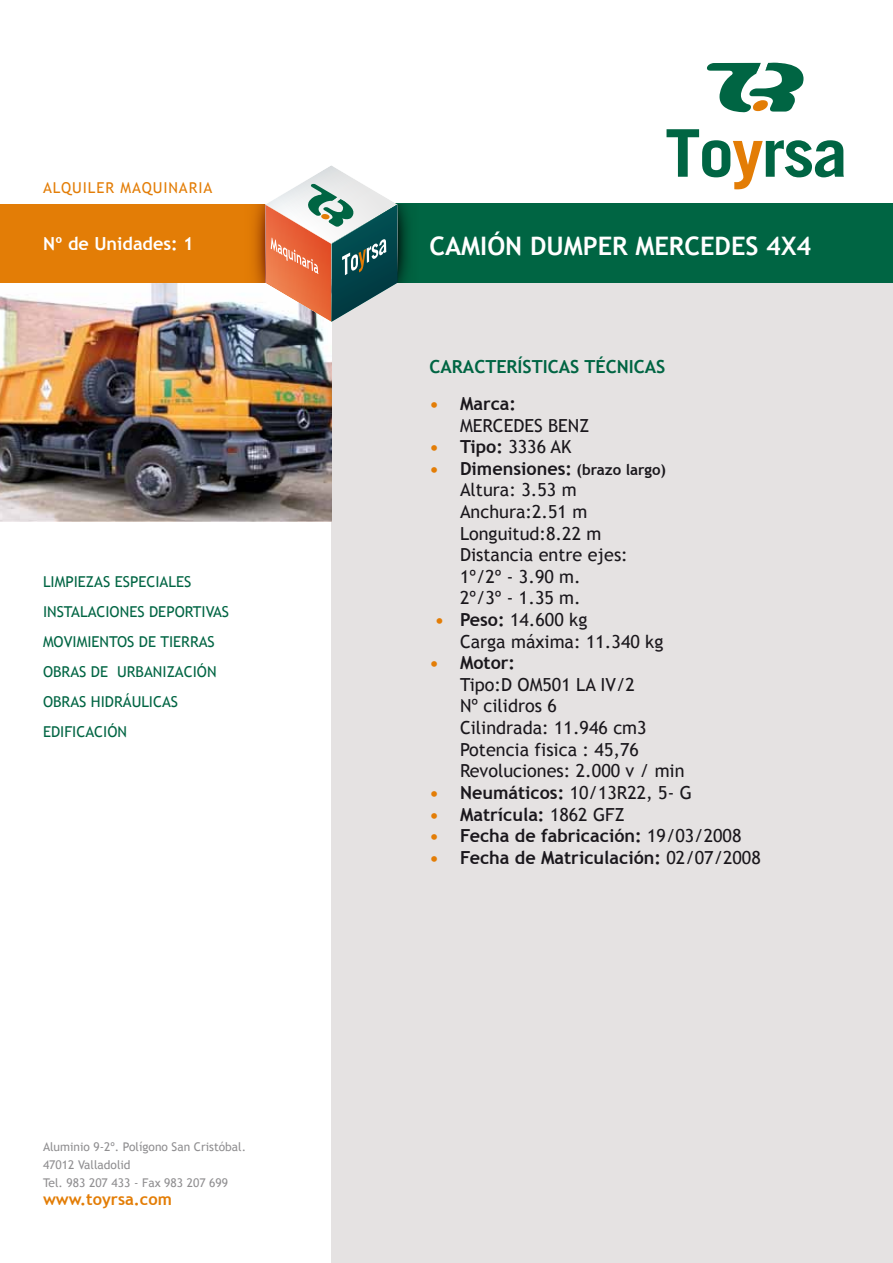
<style>
.page{position:relative;width:893px;height:1263px;background:#fff}
.page>*{position:absolute;margin:0;border:0;box-sizing:border-box;transform-origin:0 0}
.t1{font:700 25.5px "Trebuchet MS";color:#fff}
.t2{font:18px/21.6px "Trebuchet MS";color:#1a171c}
.t3{font:700 18px "Trebuchet MS";color:#1a171c}
.t4{font:700 18px "Trebuchet MS";color:#006543}
.t5{font:700 18px "Trebuchet MS";color:#fff}
.t6{font:700 16.5px "Trebuchet MS";color:#e37d06}
.t7{font:15px/30px "Trebuchet MS";color:#006543}
.t8{font:15px "Trebuchet MS";letter-spacing:.06em;color:#e37d06}
.t9{font:12px/18px "Trebuchet MS";color:#908f91}
.s1{font-weight:700;color:#e37d06}
.s2{font-weight:700}
.s3{font-weight:700;font-size:15px}
.s4{color:#e37d06}
.s5{font-weight:400}
</style>
<div class="page">
<div style="left:331px;top:0;width:562px;height:1263px;background:#e5e2e2"></div>
<div style="left:0;top:0;width:893px;height:258px;background:#fff"></div>
<svg style="left:666px;top:129px;width:178px;height:60px"></svg>
<svg style="left:707px;top:63px;width:96px;height:49px"></svg>
<img style="left:0;top:283px;width:331px;height:239px">
<div style="left:332px;top:203px;width:561px;height:79px;background:#006543"></div>
<svg style="left:399px;top:204px;width:25px;height:79px"></svg>
<svg style="left:399px;top:205px;width:25px;height:77px"></svg>
<div style="left:0;top:204px;width:265px;height:79px;background:#e37d06"></div>
<svg style="left:254px;top:204px;width:11px;height:79px"></svg>
<svg style="left:265px;top:165px;width:134px;height:158px"></svg>
<p class="t8" style="left:43px;top:182px;width:171px">ALQUILER MAQUINARIA</p>
<p class="t5" style="left:43px;top:236px;width:152px">Nº de Unidades: 1</p>
<h1 class="t1" style="left:430px;top:236px;width:383px">CAMIÓN DUMPER MERCEDES 4X4</h1>
<p class="t7" style="left:43px;top:568px;width:188px">LIMPIEZAS ESPECIALES<br>INSTALACIONES DEPORTIVAS<br>MOVIMIENTOS DE TIERRAS<br>OBRAS DE URBANIZACIÓN<br>OBRAS HIDRÁULICAS<br>EDIFICACIÓN</p>
<p class="t9" style="left:43px;top:1138px;width:205px">Aluminio 9-2º. Polígono San Cristóbal.<br>47012 Valladolid<br>Tel. 983 207 433 - Fax 983 207 699</p>
<p class="t6" style="left:43px;top:1192px;width:130px">www.toyrsa.com</p>
<p class="t4" style="left:430px;top:359px;width:237px">CARACTERÍSTICAS TÉCNICAS</p>
<p class="t2" style="left:460px;top:394px;width:131px;text-indent:-30px"><span class="s1">•</span> <span class="s2">Marca:<br></span>MERCEDES BENZ</p>
<p class="t2" style="left:430px;top:437px;width:144px"><span class="s1">•</span> <span class="s2">Tipo:</span> 3336 AK</p>
<p class="t2" style="left:460px;top:459px;width:207px;text-indent:-30px"><span class="s1">•</span> <span class="s2">Dimensiones:</span> <span class="s3">(brazo largo)<br></span>Altura: 3.53 m<br>Anchura:2.51 m<br>Longuitud:8.22 m<br>Distancia entre ejes:<br>1º/2º - 3.90 m.<br>2º/3º - 1.35 m.</p>
<p class="t2" style="left:460px;top:610px;width:205px;text-indent:-25px"><span class="s1">•</span> <span class="s2">Peso:</span> 14.600 kg<br>Carga máxima: 11.340 kg</p>
<p class="t2" style="left:460px;top:653px;width:226px;text-indent:-30px"><span class="s1">•</span> <span class="s2">Motor:<br></span>Tipo:D OM501 LA IV/2<br>Nº cilidros 6<br>Cilindrada: 11.946 cm3<br>Potencia fisica : 45,76<br>Revoluciones: 2.000 v / min</p>
<p class="t2" style="left:430px;top:783px;width:264px"><span class="s1">•</span> <span class="s2">Neumáticos:</span> 10/13R22, 5- G</p>
<p class="t3" style="left:430px;top:807px;width:197px"><span class="s4">•</span> Matrícula: <span class="s5">1862 GFZ</span></p>
<p class="t3" style="left:430px;top:829px;width:313px"><span class="s4">•</span> Fecha de fabricación: <span class="s5">19/03/2008</span></p>
<p class="t3" style="left:430px;top:850px;width:333px"><span class="s4">•</span> Fecha de Matriculación: <span class="s5">02/07/2008</span></p>
</div>
